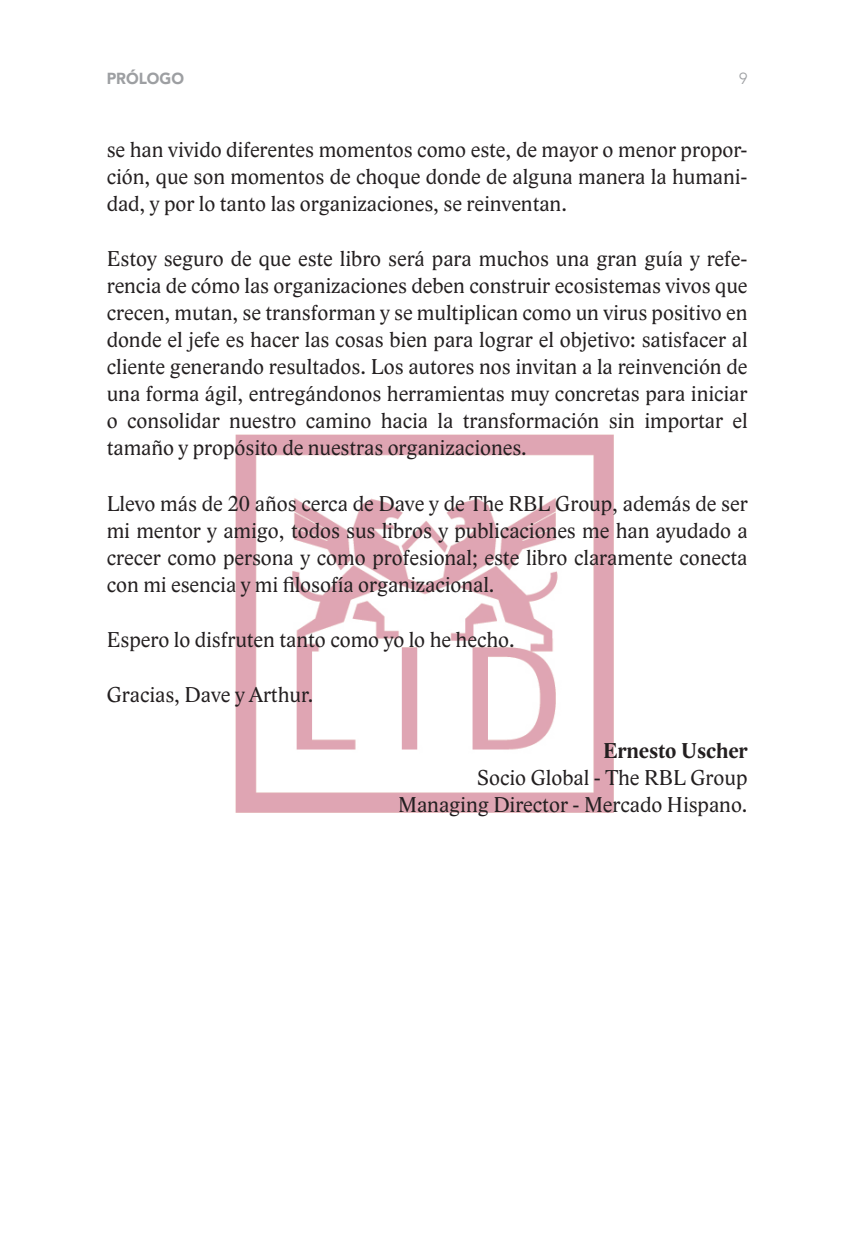
<style>
.page{position:relative;width:848px;height:1249px;background:#fff}
.page>*{position:absolute;margin:0;border:0;box-sizing:border-box;transform-origin:0 0}
.t1{font:22px/27px "Lido STF";color:#231f20;text-align:justify}
.t2{font:700 22px "Lido STF";color:#231f20}
.t3{font:900 16px "Avenir";color:#9d9fa2;scale:.95 1}
.t4{font:300 16px "Avenir";color:#9d9fa2}
</style>
<div class="page">
<img style="left:235px;top:435px;width:378px;height:377px">
<p class="t3" style="left:107px;top:68px;width:83px">PRÓLOGO</p>
<p class="t4" style="left:739px;top:68px;width:10px">9</p>
<p class="t1" style="left:107px;top:136px;width:642px">se han vivido diferentes momentos como este, de mayor o menor propor&shy;ción, que son momentos de choque donde de alguna manera la humani&shy;dad, y por lo tanto las organizaciones, se reinventan.</p>
<p class="t1" style="left:107px;top:245px;width:642px">Estoy seguro de que este libro será para muchos una gran guía y refe&shy;rencia de cómo las organizaciones deben construir ecosistemas vivos que crecen, mutan, se transforman y se multiplican como un virus positivo en donde el jefe es hacer las cosas bien para lograr el objetivo: satisfacer al cliente generando resultados. Los autores nos invitan a la reinvención de una forma ágil, entregándonos herramientas muy concretas para iniciar o consolidar nuestro camino hacia la transformación sin importar el tamaño y propósito de nuestras organizaciones.</p>
<p class="t1" style="left:107px;top:490px;width:642px">Llevo más de 20 años cerca de Dave y de The RBL Group, además de ser mi mentor y amigo, todos sus libros y publicaciones me han ayudado a crecer como persona y como profesional; este libro claramente conecta con mi esencia y mi filosofía organizacional.</p>
<p class="t1" style="left:107px;top:626px;width:409px">Espero lo disfruten tanto como yo lo he hecho.</p>
<p class="t1" style="left:107px;top:681px;width:208px">Gracias, Dave y Arthur.</p>
<p class="t2" style="left:603px;top:737px;width:146px">Ernesto Uscher</p>
<p class="t1" style="left:398px;top:764px;width:351px;text-align:right">Socio Global - The RBL Group<br>Managing Director - Mercado Hispano.</p>
</div>
